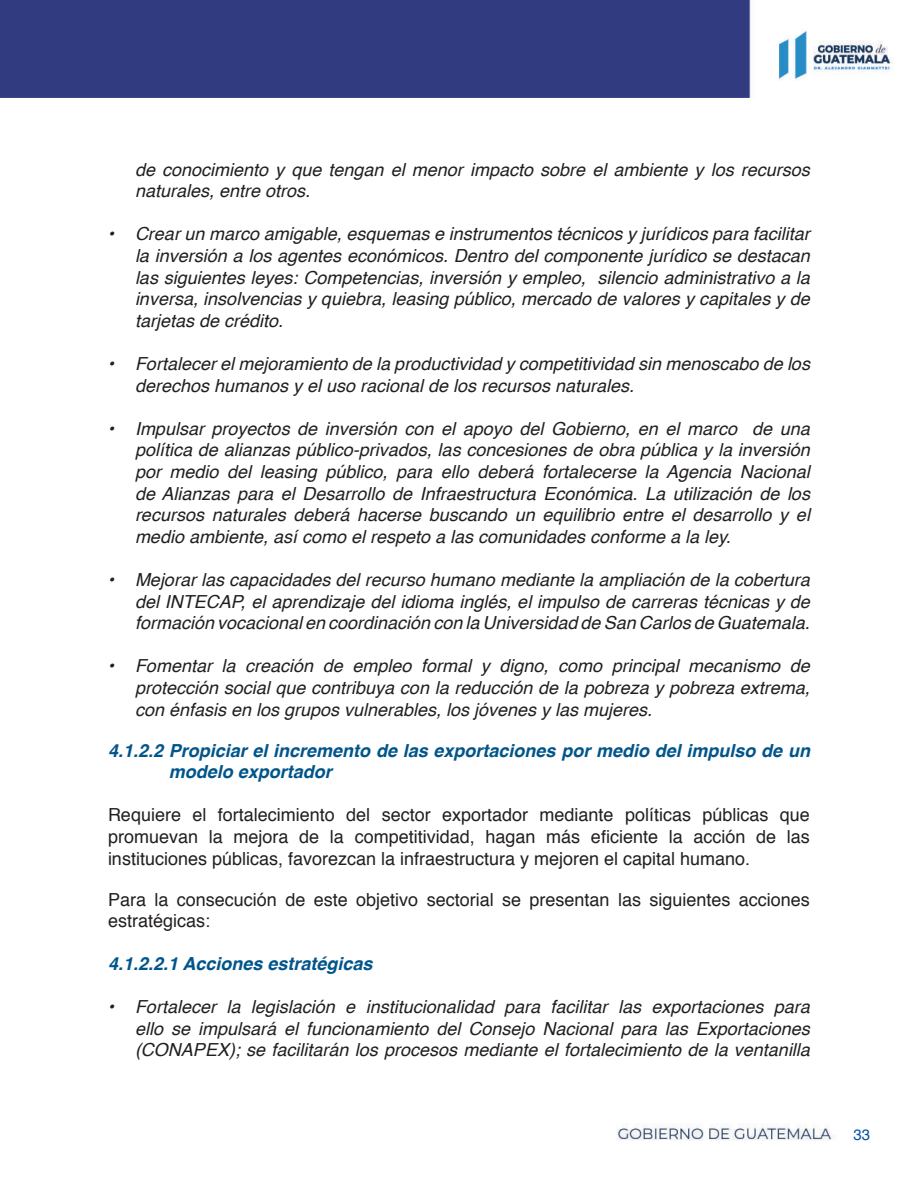
<style>
.page{position:relative;width:918px;height:1188px;background:#fff}
.page>*{position:absolute;margin:0;border:0;box-sizing:border-box;transform-origin:0 0}
.t1{font:italic 18px/21.6px "Helvetica";color:#231f20;text-align:justify}
.t2{font:18px/21.6px "Helvetica";color:#231f20;text-align:justify}
.t3{font:italic 700 18px/21.6px "Helvetica";color:#00558b}
.t4{font:15px "Helvetica";color:#0155a5}
</style>
<div class="page">
<img style="left:0;top:0;width:893px;height:1141px">
<p class="t1" style="left:135px;top:159px;width:676px">de conocimiento y que tengan el menor impacto sobre el ambiente y los recursos naturales, entre otros.</p>
<p class="t1" style="left:135px;top:224px;width:676px;text-indent:-27px">• Crear un marco amigable, esquemas e instrumentos técnicos y jurídicos para facilitar la inversión a los agentes económicos. Dentro del componente jurídico se destacan las siguientes leyes: Competencias, inversión y empleo, silencio administrativo a la inversa, insolvencias y quiebra, leasing público, mercado de valores y capitales y de tarjetas de crédito.</p>
<p class="t1" style="left:135px;top:353px;width:677px;text-indent:-27px">• Fortalecer el mejoramiento de la productividad y competitividad sin menoscabo de los derechos humanos y el uso racional de los recursos naturales.</p>
<p class="t1" style="left:135px;top:418px;width:677px;text-indent:-27px">• Impulsar proyectos de inversión con el apoyo del Gobierno, en el marco de una política de alianzas público-privados, las concesiones de obra pública y la inversión por medio del leasing público, para ello deberá fortalecerse la Agencia Nacional de Alianzas para el Desarrollo de Infraestructura Económica. La utilización de los recursos naturales deberá hacerse buscando un equilibrio entre el desarrollo y el medio ambiente, así como el respeto a las comunidades conforme a la ley.</p>
<p class="t1" style="left:135px;top:569px;width:676px;text-indent:-27px">• Mejorar las capacidades del recurso humano mediante la ampliación de la cobertura del INTECAP, el aprendizaje del idioma inglés, el impulso de carreras técnicas y de formación vocacional en coordinación con la Universidad de San Carlos de Guatemala.</p>
<p class="t1" style="left:135px;top:656px;width:676px;text-indent:-27px">• Fomentar la creación de empleo formal y digno, como principal mecanismo de protección social que contribuya con la reducción de la pobreza y pobreza extrema, con énfasis en los grupos vulnerables, los jóvenes y las mujeres.</p>
<p class="t3" style="left:169px;top:739px;width:643px;text-indent:-61px">4.1.2.2 Propiciar el incremento de las exportaciones por medio del impulso de un modelo exportador</p>
<p class="t2" style="left:108px;top:805px;width:703px">Requiere el fortalecimiento del sector exportador mediante políticas públicas que promuevan la mejora de la competitividad, hagan más eficiente la acción de las instituciones públicas, favorezcan la infraestructura y mejoren el capital humano.</p>
<p class="t2" style="left:108px;top:890px;width:703px;line-height:20.7px">Para la consecución de este objetivo sectorial se presentan las siguientes acciones estratégicas:</p>
<p class="t3" style="left:108px;top:953px;width:266px">4.1.2.2.1 Acciones estratégicas</p>
<p class="t1" style="left:135px;top:996px;width:677px;text-indent:-27px">• Fortalecer la legislación e institucionalidad para facilitar las exportaciones para ello se impulsará el funcionamiento del Consejo Nacional para las Exportaciones (CONAPEX); se facilitarán los procesos mediante el fortalecimiento de la ventanilla</p>
<p class="t4" style="left:853px;top:1123px;width:18px">33</p>
</div>
